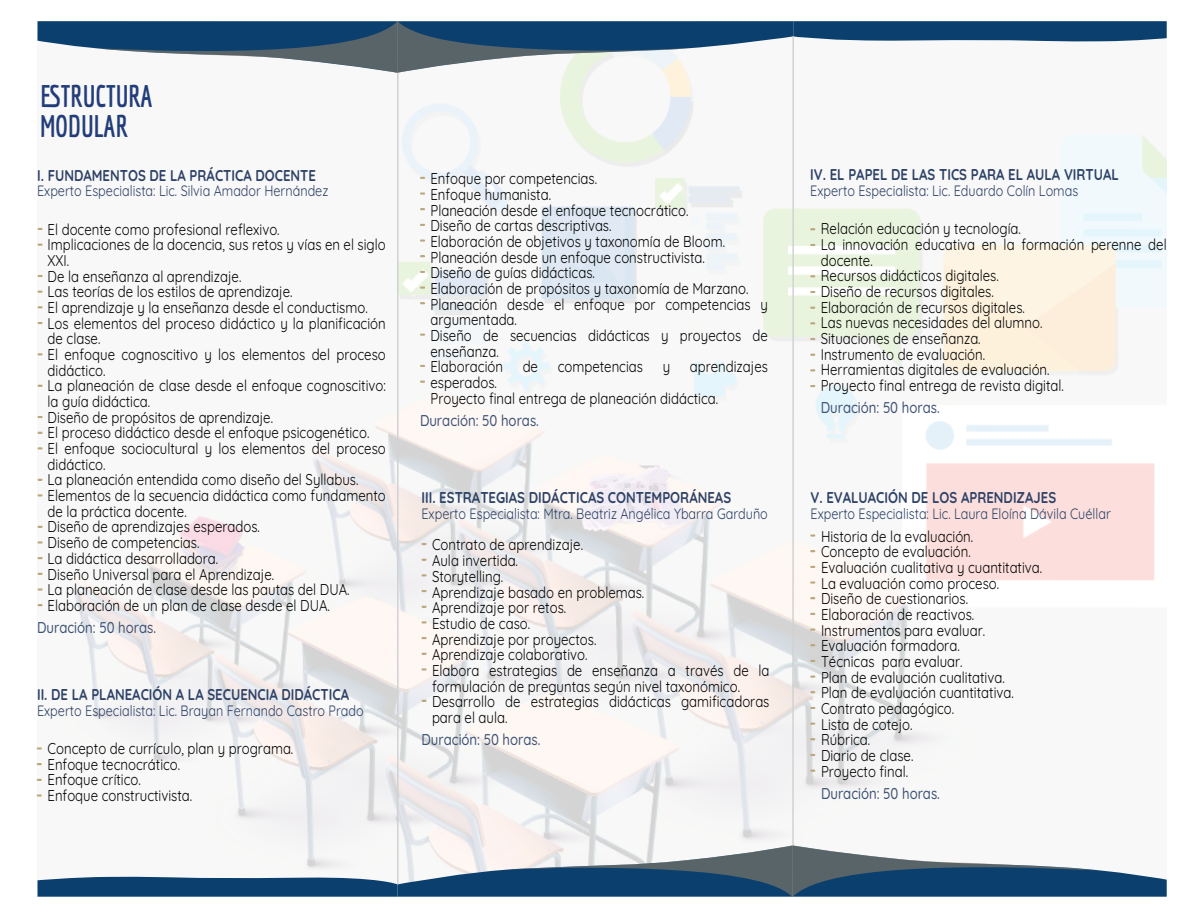
<style>
.page{position:relative;width:1188px;height:918px;background:#fff}
.page>*{position:absolute;margin:0;border:0;box-sizing:border-box;transform-origin:0 0}
.t1{font:700 30.45px/30px "Economica";color:#223d79;scale:.88 1}
.t2{font:300 15.75px/15.8px "Quicksand";color:#040504;scale:.84 1}
.t3{font:300 15.75px "Quicksand";color:#2f4368;scale:.84 1}
.t4{font:300 15.75px "Quicksand";color:#3f5375;scale:.84 1}
.t5{font:300 15px "Quicksand";color:#2f4368;scale:.84 1}
</style>
<div class="page">
<img style="left:73px;top:73px;width:1093px;height:772px">
<svg style="left:37px;top:227px;width:6px;height:4px"></svg>
<svg style="left:37px;top:243px;width:6px;height:3px"></svg>
<svg style="left:37px;top:274px;width:6px;height:4px"></svg>
<svg style="left:37px;top:290px;width:6px;height:3px"></svg>
<svg style="left:37px;top:306px;width:6px;height:3px"></svg>
<svg style="left:37px;top:321px;width:6px;height:4px"></svg>
<svg style="left:37px;top:353px;width:6px;height:3px"></svg>
<svg style="left:37px;top:384px;width:6px;height:3px"></svg>
<svg style="left:37px;top:416px;width:6px;height:3px"></svg>
<svg style="left:37px;top:431px;width:6px;height:3px"></svg>
<svg style="left:37px;top:447px;width:6px;height:3px"></svg>
<svg style="left:37px;top:478px;width:6px;height:3px"></svg>
<svg style="left:37px;top:494px;width:6px;height:3px"></svg>
<svg style="left:37px;top:525px;width:6px;height:3px"></svg>
<svg style="left:37px;top:541px;width:6px;height:3px"></svg>
<svg style="left:37px;top:557px;width:6px;height:3px"></svg>
<svg style="left:37px;top:572px;width:6px;height:3px"></svg>
<svg style="left:37px;top:588px;width:6px;height:3px"></svg>
<svg style="left:37px;top:604px;width:6px;height:3px"></svg>
<svg style="left:36px;top:747px;width:6px;height:3px"></svg>
<svg style="left:36px;top:763px;width:6px;height:3px"></svg>
<svg style="left:36px;top:778px;width:6px;height:3px"></svg>
<svg style="left:36px;top:794px;width:6px;height:3px"></svg>
<svg style="left:419px;top:176px;width:7px;height:4px"></svg>
<svg style="left:419px;top:192px;width:7px;height:3px"></svg>
<svg style="left:419px;top:207px;width:7px;height:4px"></svg>
<svg style="left:419px;top:223px;width:7px;height:4px"></svg>
<svg style="left:419px;top:239px;width:7px;height:3px"></svg>
<svg style="left:419px;top:255px;width:7px;height:3px"></svg>
<svg style="left:419px;top:270px;width:7px;height:4px"></svg>
<svg style="left:419px;top:286px;width:7px;height:3px"></svg>
<svg style="left:419px;top:302px;width:7px;height:3px"></svg>
<svg style="left:419px;top:333px;width:7px;height:3px"></svg>
<svg style="left:419px;top:364px;width:7px;height:4px"></svg>
<svg style="left:419px;top:380px;width:7px;height:3px"></svg>
<svg style="left:810px;top:228px;width:6px;height:3px"></svg>
<svg style="left:810px;top:243px;width:6px;height:4px"></svg>
<svg style="left:810px;top:275px;width:6px;height:3px"></svg>
<svg style="left:810px;top:290px;width:6px;height:4px"></svg>
<svg style="left:810px;top:306px;width:6px;height:3px"></svg>
<svg style="left:810px;top:322px;width:6px;height:3px"></svg>
<svg style="left:810px;top:337px;width:6px;height:4px"></svg>
<svg style="left:810px;top:353px;width:6px;height:4px"></svg>
<svg style="left:810px;top:369px;width:6px;height:3px"></svg>
<svg style="left:810px;top:384px;width:6px;height:4px"></svg>
<svg style="left:810px;top:534px;width:6px;height:3px"></svg>
<svg style="left:810px;top:549px;width:6px;height:4px"></svg>
<svg style="left:810px;top:565px;width:6px;height:4px"></svg>
<svg style="left:810px;top:581px;width:6px;height:3px"></svg>
<svg style="left:810px;top:597px;width:6px;height:3px"></svg>
<svg style="left:810px;top:612px;width:6px;height:4px"></svg>
<svg style="left:810px;top:628px;width:6px;height:3px"></svg>
<svg style="left:810px;top:644px;width:6px;height:3px"></svg>
<svg style="left:810px;top:659px;width:6px;height:4px"></svg>
<svg style="left:810px;top:675px;width:6px;height:3px"></svg>
<svg style="left:810px;top:691px;width:6px;height:3px"></svg>
<svg style="left:810px;top:706px;width:6px;height:4px"></svg>
<svg style="left:810px;top:722px;width:6px;height:3px"></svg>
<svg style="left:810px;top:738px;width:6px;height:3px"></svg>
<svg style="left:810px;top:753px;width:6px;height:4px"></svg>
<svg style="left:810px;top:769px;width:6px;height:3px"></svg>
<svg style="left:421px;top:542px;width:6px;height:4px"></svg>
<svg style="left:421px;top:558px;width:6px;height:4px"></svg>
<svg style="left:421px;top:574px;width:6px;height:3px"></svg>
<svg style="left:421px;top:589px;width:6px;height:4px"></svg>
<svg style="left:421px;top:605px;width:6px;height:4px"></svg>
<svg style="left:421px;top:621px;width:6px;height:3px"></svg>
<svg style="left:421px;top:636px;width:6px;height:4px"></svg>
<svg style="left:421px;top:652px;width:6px;height:4px"></svg>
<svg style="left:421px;top:668px;width:6px;height:3px"></svg>
<svg style="left:421px;top:699px;width:6px;height:4px"></svg>
<svg style="left:37px;top:845px;width:1130px;height:52px"></svg>
<svg style="left:84px;top:47px;width:620px;height:26px"></svg>
<hr style="left:397px;top:73px;width:2px;height:811px;background:#d1d2d4">
<hr style="left:792px;top:36px;width:2px;height:809px;background:#d1d2d4">
<svg style="left:398px;top:21px;width:395px;height:26px;background:#1d4c74"></svg>
<svg style="left:793px;top:21px;width:374px;height:21px;background:#21517b"></svg>
<svg style="left:37px;top:21px;width:361px;height:26px;background:#174770"></svg>
<h1 class="t1" style="left:40px;top:81px;width:129px">ESTRUCTURA<br>MODULAR</h1>
<p class="t3" style="left:37px;top:163px;width:334px">I. FUNDAMENTOS DE LA PRÁCTICA DOCENTE</p>
<p class="t5" style="left:37px;top:179px;width:348px">Experto Especialista: Lic. Silvia Amador Hernández</p>
<p class="t2" style="left:48px;top:220px;width:404px">El docente como profesional reflexivo.<br>Implicaciones de la docencia, sus retos y vías en el siglo XXI.<br>De la enseñanza al aprendizaje.<br>Las teorías de los estilos de aprendizaje.<br>El aprendizaje y la enseñanza desde el conductismo.<br>Los elementos del proceso didáctico y la planificación de clase.<br>El enfoque cognoscitivo y los elementos del proceso didáctico.<br>La planeación de clase desde el enfoque cognoscitivo: la guía didáctica.<br>Diseño de propósitos de aprendizaje.<br>El proceso didáctico desde el enfoque psicogenético.<br>El enfoque sociocultural y los elementos del proceso didáctico.<br>La planeación entendida como diseño del Syllabus.<br>Elementos de la secuencia didáctica como fundamento de la práctica docente.<br>Diseño de aprendizajes esperados.<br>Diseño de competencias.<br>La didáctica desarrolladora.<br>Diseño Universal para el Aprendizaje.<br>La planeación de clase desde las pautas del DUA.<br>Elaboración de un plan de clase desde el DUA.</p>
<p class="t4" style="left:37px;top:616px;width:143px">Duración: 50 horas.</p>
<p class="t3" style="left:37px;top:682px;width:373px">II. DE LA PLANEACIÓN A LA SECUENCIA DIDÁCTICA</p>
<p class="t5" style="left:37px;top:699px;width:390px">Experto Especialista: Lic. Brayan Fernando Castro Prado</p>
<p class="t2" style="left:48px;top:739px;width:294px">Concepto de currículo, plan y programa.<br>Enfoque tecnocrático.<br>Enfoque crítico.<br>Enfoque constructivista.</p>
<p class="t2" style="left:430px;top:169px;width:403px">Enfoque por competencias.<br>Enfoque humanista.<br>Planeación desde el enfoque tecnocrático.<br>Diseño de cartas descriptivas.<br>Elaboración de objetivos y taxonomía de Bloom.<br>Planeación desde un enfoque constructivista.<br>Diseño de guías didácticas.<br>Elaboración de propósitos y taxonomía de Marzano.<br>Planeación desde el enfoque por competencias y argumentada.<br>Diseño de secuencias didácticas y proyectos de enseñanza.<br>Elaboración de competencias y aprendizajes esperados.<br>Proyecto final entrega de planeación didáctica.</p>
<p class="t4" style="left:420px;top:409px;width:143px">Duración: 50 horas.</p>
<p class="t3" style="left:422px;top:486px;width:370px">III. ESTRATEGIAS DIDÁCTICAS CONTEMPORÁNEAS</p>
<p class="t5" style="left:422px;top:502px;width:414px">Experto Especialista: Mtra. Beatriz Angélica Ybarra Garduño</p>
<p class="t2" style="left:432px;top:535px;width:403px">Contrato de aprendizaje.<br>Aula invertida.<br>Storytelling.<br>Aprendizaje basado en problemas.<br>Aprendizaje por retos.<br>Estudio de caso.<br>Aprendizaje por proyectos.<br>Aprendizaje colaborativo.<br>Elabora estrategias de enseñanza a través de la formulación de preguntas según nivel taxonómico.<br>Desarrollo de estrategias didácticas gamificadoras para el aula.</p>
<p class="t4" style="left:422px;top:728px;width:143px">Duración: 50 horas.</p>
<p class="t3" style="left:810px;top:163px;width:369px">IV. EL PAPEL DE LAS TICS PARA EL AULA VIRTUAL</p>
<p class="t5" style="left:810px;top:179px;width:321px">Experto Especialista: Lic. Eduardo Colín Lomas</p>
<p class="t2" style="left:821px;top:219px;width:413px">Relación educación y tecnología.<br>La innovación educativa en la formación perenne del docente.<br>Recursos didácticos digitales.<br>Diseño de recursos digitales.<br>Elaboración de recursos digitales.<br>Las nuevas necesidades del alumno.<br>Situaciones de enseñanza.<br>Instrumento de evaluación.<br>Herramientas digitales de evaluación.<br>Proyecto final entrega de revista digital.</p>
<p class="t4" style="left:821px;top:396px;width:143px">Duración: 50 horas.</p>
<p class="t3" style="left:811px;top:486px;width:294px">V. EVALUACIÓN DE LOS APRENDIZAJES</p>
<p class="t5" style="left:811px;top:502px;width:359px">Experto Especialista: Lic. Laura Eloína Dávila Cuéllar</p>
<p class="t2" style="left:821px;top:527px;width:265px">Historia de la evaluación.<br>Concepto de evaluación.<br>Evaluación cualitativa y cuantitativa.<br>La evaluación como proceso.<br>Diseño de cuestionarios.<br>Elaboración de reactivos.<br>Instrumentos para evaluar.<br>Evaluación formadora.<br>Técnicas para evaluar.<br>Plan de evaluación cualitativa.<br>Plan de evaluación cuantitativa.<br>Contrato pedagógico.<br>Lista de cotejo.<br>Rúbrica.<br>Diario de clase.<br>Proyecto final.</p>
<p class="t4" style="left:821px;top:781px;width:143px">Duración: 50 horas.</p>
</div>
